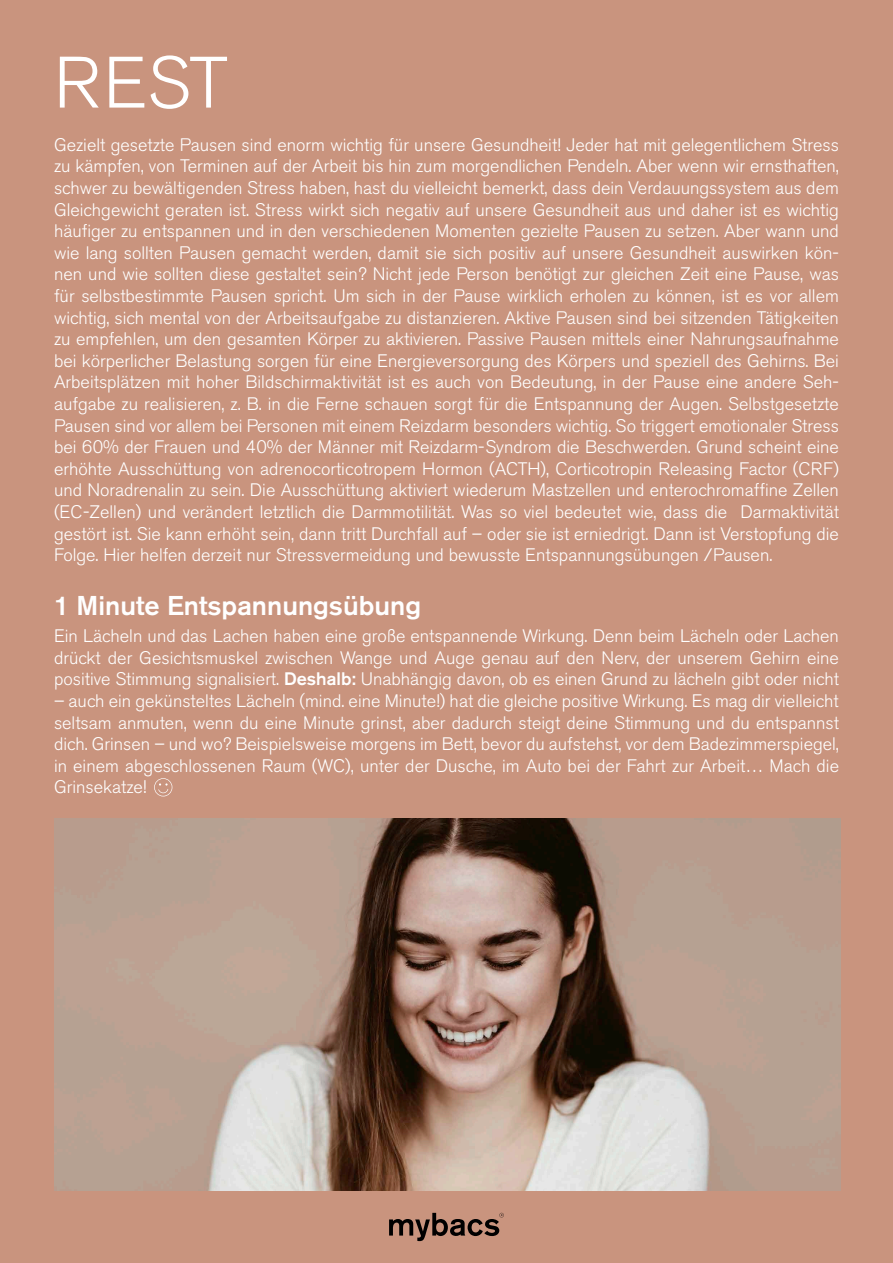
<style>
.page{position:relative;width:893px;height:1263px;background:#c9947e}
.page>*{position:absolute;margin:0;border:0;box-sizing:border-box;transform-origin:0 0}
.t1{font:300 72px "Akzidenz Grotesk BE";color:#fff}
.t2{font:500 27px "Akzidenz Grotesk BE";color:#fff}
.t3{font:300 18px/21.6px "Akzidenz Grotesk BE";color:#fff;text-align:justify}
.s1{font-weight:500}
</style>
<div class="page">
<svg style="left:154px;top:778px;width:18px;height:18px"></svg>
<img style="left:54px;top:819px;width:786px;height:372px">
<svg style="left:389px;top:1213px;width:115px;height:28px"></svg>
<h1 class="t1" style="left:54px;top:42px;width:176px">REST</h1>
<p class="t3" style="left:54px;top:134px;width:786px">Gezielt gesetzte Pausen sind enorm wichtig für unsere Gesundheit! Jeder hat mit gelegentlichem Stress zu kämpfen, von Terminen auf der Arbeit bis hin zum morgendlichen Pendeln. Aber wenn wir ernsthaften, schwer zu bewältigenden Stress haben, hast du vielleicht bemerkt, dass dein Verdauungssystem aus dem Gleichgewicht geraten ist. Stress wirkt sich negativ auf unsere Gesundheit aus und daher ist es wichtig häufiger zu entspannen und in den verschiedenen Momenten gezielte Pausen zu setzen. Aber wann und wie lang sollten Pausen gemacht werden, damit sie sich positiv auf unsere Gesundheit auswirken kön&shy;nen und wie sollten diese gestaltet sein? Nicht jede Person benötigt zur gleichen Zeit eine Pause, was für selbstbestimmte Pausen spricht. Um sich in der Pause wirklich erholen zu können, ist es vor allem wichtig, sich mental von der Arbeitsaufgabe zu distanzieren. Aktive Pausen sind bei sitzenden Tätigkeiten zu empfehlen, um den gesamten Körper zu aktivieren.️ Passive Pausen mittels einer Nahrungsaufnahme bei körperlicher Belastung sorgen für eine Energieversorgung des Körpers und speziell des Gehirns. Bei Arbeitsplätzen mit hoher Bildschirmaktivität ist es auch von Bedeutung, in der Pause eine andere Seh&shy;aufgabe zu realisieren, z. B. in die Ferne schauen sorgt für die Entspannung der Augen. Selbstgesetzte Pausen sind vor allem bei Personen mit einem Reizdarm besonders wichtig. So triggert emotionaler Stress bei 60% der Frauen und 40% der Männer mit Reizdarm-Syndrom die Beschwerden. Grund scheint eine erhöhte Ausschüttung von adrenocorticotropem Hormon (ACTH), Corticotropin Releasing Factor (CRF) und Noradrenalin zu sein. Die Ausschüttung aktiviert wiederum Mastzellen und enterochromaffine Zellen (EC-Zellen) und verändert letztlich die Darmmotilität. Was so viel bedeutet wie, dass die Darmaktivität gestört ist. Sie kann erhöht sein, dann tritt Durchfall auf – oder sie ist erniedrigt. Dann ist Verstopfung die Folge. Hier helfen derzeit nur Stressvermeidung und bewusste Entspannungsübungen /Pausen.</p>
<h2 class="t2" style="left:54px;top:589px;width:369px">1 Minute Entspannungsübung</h2>
<p class="t3" style="left:54px;top:626px;width:786px">Ein Lächeln und das Lachen haben eine große entspannende Wirkung. Denn beim Lächeln oder Lachen drückt der Gesichtsmuskel zwischen Wange und Auge genau auf den Nerv, der unserem Gehirn eine positive Stimmung signalisiert. <span class="s1">Deshalb:</span> Unabhängig davon, ob es einen Grund zu lächeln gibt oder nicht</p>
<p class="t3" style="left:54px;top:690px;width:787px">– auch ein gekünsteltes Lächeln (mind. eine Minute!) hat die gleiche positive Wirkung. Es mag dir vielleicht seltsam anmuten, wenn du eine Minute grinst, aber dadurch steigt deine Stimmung und du entspannst dich. Grinsen – und wo? Beispielsweise morgens im Bett, bevor du aufstehst, vor dem Badezimmerspiegel, in einem abgeschlossenen Raum (WC), unter der Dusche, im Auto bei der Fahrt zur Arbeit… Mach die Grinsekatze!</p>
</div>
